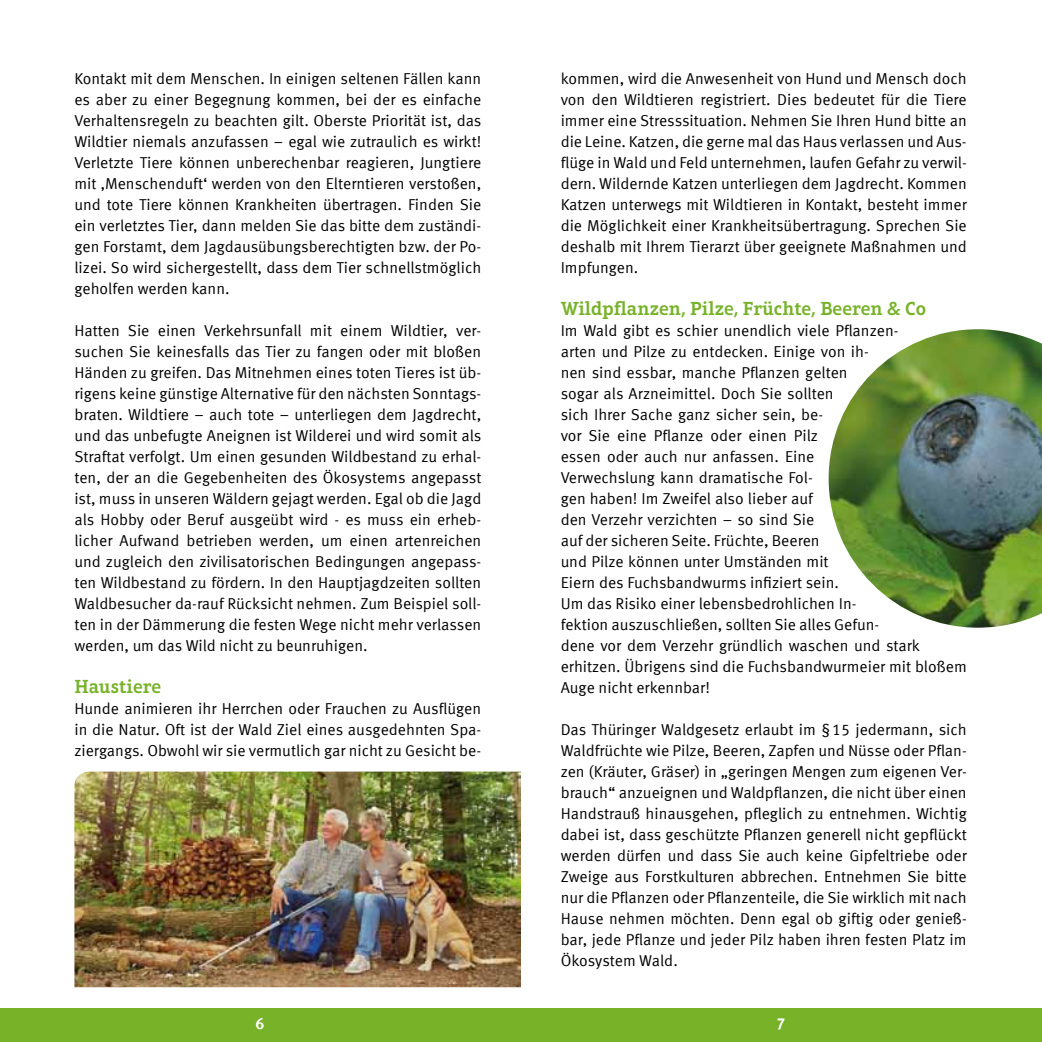
<style>
.page{position:relative;width:1042px;height:1042px;background:#fff}
.page>*{position:absolute;margin:0;border:0;box-sizing:border-box;transform-origin:0 0}
.t1{font:600 19.25px "Aptifer Slab LT Pro";color:#77b229}
.t2{font:15.75px/21px "Meta Offc Norm";color:#000;text-align:justify}
.t3{font:700 15.75px "Meta Offc";color:#fff}
</style>
<div class="page">
<div style="left:0;top:1008px;width:521px;height:34px;background:#77b229"></div>
<div style="left:521px;top:1008px;width:521px;height:34px;background:#77b229"></div>
<img style="left:74px;top:771px;width:447px;height:216px">
<img style="left:828px;top:329px;width:214px;height:299px">
<p class="t2" style="left:74px;top:68px;width:408px">Kontakt mit dem Menschen. In einigen seltenen Fällen kann es aber zu einer Begegnung kommen, bei der es einfache Verhaltensregeln zu beachten gilt. Oberste Priorität ist, das Wildtier niemals anzufassen – egal wie zutraulich es wirkt!<br>Verletzte Tiere können unberechenbar reagieren, Jungtiere mit ‚Menschenduft‘ werden von den Elterntieren verstoßen, und tote Tiere können Krankheiten übertragen. Finden Sie ein verletztes Tier, dann melden Sie das bitte dem zuständi&shy;gen Forstamt, dem Jagdausübungsberechtigten bzw. der Po&shy;lizei. So wird sichergestellt, dass dem Tier schnellstmöglich geholfen werden kann.</p>
<p class="t2" style="left:74px;top:320px;width:408px">Hatten Sie einen Verkehrsunfall mit einem Wildtier, ver&shy;suchen Sie keinesfalls das Tier zu fangen oder mit bloßen Händen zu greifen. Das Mitnehmen eines toten Tieres ist üb&shy;rigens keine günstige Alternative für den nächsten Sonntags&shy;braten. Wildtiere – auch tote – unterliegen dem Jagdrecht, und das unbefugte Aneignen ist Wilderei und wird somit als Straftat verfolgt. Um einen gesunden Wildbestand zu erhal&shy;ten, der an die Gegebenheiten des Ökosystems angepasst ist, muss in unseren Wäldern gejagt werden. Egal ob die Jagd als Hobby oder Beruf ausgeübt wird - es muss ein erheb&shy;licher Aufwand betrieben werden, um einen artenreichen und zugleich den zivilisatorischen Bedingungen angepass&shy;ten Wildbestand zu fördern. In den Hauptjagdzeiten sollten Waldbesucher da-rauf Rücksicht nehmen. Zum Beispiel soll&shy;ten in der Dämmerung die festen Wege nicht mehr verlassen werden, um das Wild nicht zu beunruhigen.</p>
<p class="t1" style="left:74px;top:675px;width:88px">Haustiere</p>
<p class="t2" style="left:74px;top:698px;width:408px">Hunde animieren ihr Herrchen oder Frauchen zu Ausflügen in die Natur. Oft ist der Wald Ziel eines ausgedehnten Spa&shy;ziergangs. Obwohl wir sie vermutlich gar nicht zu Gesicht be-</p>
<p class="t2" style="left:561px;top:68px;width:408px">kommen, wird die Anwesenheit von Hund und Mensch doch von den Wildtieren registriert. Dies bedeutet für die Tiere immer eine Stresssituation. Nehmen Sie Ihren Hund bitte an die Leine. Katzen, die gerne mal das Haus verlassen und Aus&shy;flüge in Wald und Feld unternehmen, laufen Gefahr zu verwil&shy;dern. Wildernde Katzen unterliegen dem Jagdrecht. Kommen Katzen unterwegs mit Wildtieren in Kontakt, besteht immer die Möglichkeit einer Krankheitsübertragung. Sprechen Sie deshalb mit Ihrem Tierarzt über geeignete Maßnahmen und Impfungen.</p>
<p class="t1" style="left:561px;top:297px;width:367px">Wildpflanzen, Pilze, Früchte, Beeren &amp; Co</p>
<p class="t2" style="left:561px;top:320px;width:408px;text-align:left">Im Wald gibt es schier unendlich viele Pflanzen-<br>arten und Pilze zu entdecken. Einige von ih-<br>nen sind essbar, manche Pflanzen gelten<br>sogar als Arzneimittel. Doch Sie sollten<br>sich Ihrer Sache ganz sicher sein, be-<br>vor Sie eine Pflanze oder einen Pilz<br>essen oder auch nur anfassen. Eine<br>Verwechslung kann dramatische Fol-<br>gen haben! Im Zweifel also lieber auf<br>den Verzehr verzichten – so sind Sie<br>auf der sicheren Seite. Früchte, Beeren<br>und Pilze können unter Umständen mit<br>Eiern des Fuchsbandwurms infiziert sein.<br>Um das Risiko einer lebensbedrohlichen In-<br>fektion auszuschließen, sollten Sie alles Gefun-<br>dene vor dem Verzehr gründlich waschen und stark erhitzen. Übrigens sind die Fuchsbandwurmeier mit bloßem Auge nicht erkennbar!</p>
<p class="t2" style="left:561px;top:719px;width:408px">Das Thüringer Waldgesetz erlaubt im §15 jedermann, sich Waldfrüchte wie Pilze, Beeren, Zapfen und Nüsse oder Pflan&shy;zen (Kräuter, Gräser) in „geringen Mengen zum eigenen Ver&shy;brauch“ anzueignen und Waldpflanzen, die nicht über einen Handstrauß hinausgehen, pfleglich zu entnehmen. Wichtig dabei ist, dass geschützte Pflanzen generell nicht gepflückt werden dürfen und dass Sie auch keine Gipfeltriebe oder Zweige aus Forstkulturen abbrechen. Entnehmen Sie bitte nur die Pflanzen oder Pflanzenteile, die Sie wirklich mit nach Hause nehmen möchten. Denn egal ob giftig oder genieß&shy;bar, jede Pflanze und jeder Pilz haben ihren festen Platz im Ökosystem Wald.</p>
<p class="t3" style="left:255px;top:1013px;width:10px">6</p>
<p class="t3" style="left:776px;top:1013px;width:10px">7</p>
</div>
